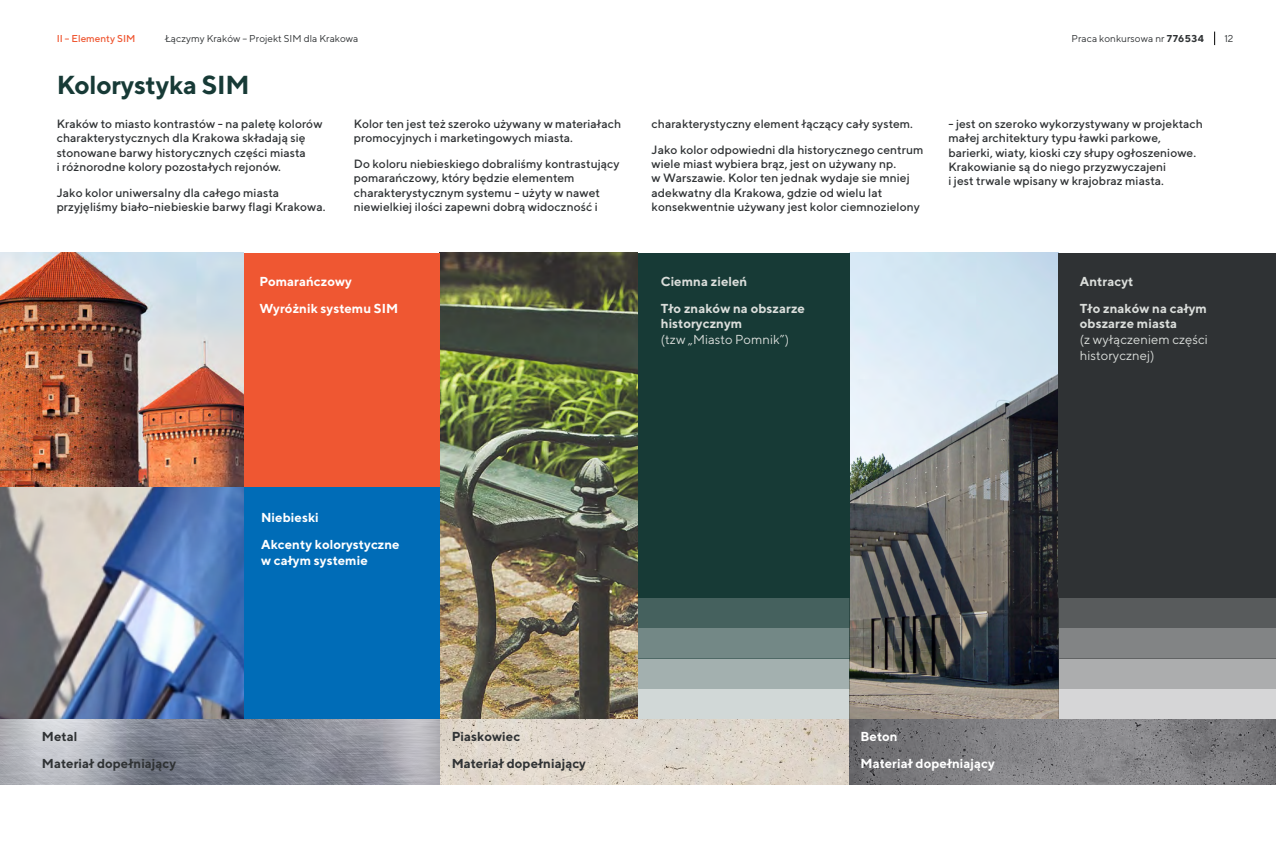
<style>
.page{position:relative;width:1276px;height:842px;background:#fff}
.page>*{position:absolute;margin:0;border:0;box-sizing:border-box;transform-origin:0 0}
.t1{font:700 26px "TT Norms";letter-spacing:-.01em;color:#173a36}
.t2{font:700 13px/26.9px "TT Norms";letter-spacing:.005em;color:#fff}
.t3{font:700 13px/26.9px "TT Norms";letter-spacing:.005em;color:#dbdedb}
.t4{font:700 13px/26.9px "TT Norms";letter-spacing:.005em;color:#2f3234}
.t5{font:13px/15.6px "TT Norms";letter-spacing:.005em;color:#dbdedb}
.t6{font:500 12px/14.4px "TT Norms";letter-spacing:.005em;color:#2f3234}
.t7{font:10px "TT Norms";letter-spacing:.005em;color:#2f3234}
.t8{font:500 10px "TT Norms";color:#ef5732}
.s1{font-weight:700}
</style>
<div class="page">
<img style="left:0;top:486px;width:244px;height:233px">
<img style="left:0;top:253px;width:244px;height:233px">
<img style="left:439px;top:253px;width:199px;height:466px">
<img style="left:849px;top:253px;width:209px;height:466px">
<div style="left:638px;top:253px;width:211px;height:344px;background:#173a36"></div>
<div style="left:638px;top:597px;width:211px;height:31px;background:#45615e"></div>
<div style="left:638px;top:658px;width:211px;height:31px;background:#a3b0af"></div>
<div style="left:638px;top:628px;width:211px;height:30px;background:#738886"></div>
<div style="left:638px;top:689px;width:211px;height:30px;background:#d1d8d7"></div>
<div style="left:244px;top:486px;width:195px;height:234px;background:#006cb7"></div>
<div style="left:244px;top:253px;width:195px;height:233px;background:#ef5732"></div>
<div style="left:1058px;top:253px;width:218px;height:344px;background:#2f3234"></div>
<div style="left:1058px;top:597px;width:218px;height:31px;background:#585b5c"></div>
<div style="left:1058px;top:658px;width:218px;height:31px;background:#acadae"></div>
<div style="left:1058px;top:628px;width:218px;height:30px;background:#828485"></div>
<div style="left:1058px;top:689px;width:218px;height:30px;background:#d6d6d7"></div>
<img style="left:439px;top:719px;width:410px;height:65px">
<svg style="left:0;top:719px;width:439px;height:65px;background:#979aa3"></svg>
<svg style="left:849px;top:719px;width:427px;height:65px;background:#7e7d80"></svg>
<svg style="left:1214px;top:32px;width:1px;height:13px"></svg>
<p class="t8" style="left:57px;top:32px;width:80px">II – Elementy SIM</p>
<p class="t7" style="left:165px;top:33px;width:195px">Łączymy Kraków – Projekt SIM dla Krakowa</p>
<p class="t7" style="left:1071px;top:33px;width:134px">Praca konkursowa nr <span class="s1">776534</span></p>
<p class="t7" style="left:1224px;top:33px;width:11px">12</p>
<h1 class="t1" style="left:57px;top:68px;width:194px">Kolorystyka SIM</h1>
<p class="t6" style="left:57px;top:116px;width:267px">Kraków to miasto kontrastów - na paletę kolorów charakterystycznych dla Krakowa składają się stonowane barwy historycznych części miasta<br>i różnorodne kolory pozostałych rejonów.</p>
<p class="t6" style="left:57px;top:185px;width:270px">Jako kolor uniwersalny dla całego miasta przyjęliśmy biało-niebieskie barwy flagi Krakowa.</p>
<p class="t6" style="left:354px;top:116px;width:269px">Kolor ten jest też szeroko używany w materiałach promocyjnych i marketingowych miasta.</p>
<p class="t6" style="left:354px;top:156px;width:267px">Do koloru niebieskiego dobraliśmy kontrastujący pomarańczowy, który będzie elementem charakterystycznym systemu - użyty w nawet niewielkiej ilości zapewni dobrą widoczność i</p>
<p class="t2" style="left:259px;top:268px;width:140px">Pomarańczowy<br>Wyróżnik systemu SIM</p>
<p class="t6" style="left:651px;top:110px;width:273px;line-height:25.7px">charakterystyczny element łączący cały system.<br>Jako kolor odpowiedni dla historycznego centrum</p>
<p class="t6" style="left:651px;top:156px;width:270px">wiele miast wybiera brąz, jest on używany np.<br>w Warszawie. Kolor ten jednak wydaje sie mniej adekwatny dla Krakowa, gdzie od wielu lat konsekwentnie używany jest kolor ciemnozielony</p>
<p class="t3" style="left:661px;top:268px;width:146px">Ciemna zieleń<br>Tło znaków na obszarze</p>
<p class="t3" style="left:661px;top:310px;width:83px">historycznym</p>
<p class="t5" style="left:661px;top:331px;width:130px">(tzw „Miasto Pomnik”)</p>
<p class="t6" style="left:948px;top:116px;width:256px">- jest on szeroko wykorzystywany w projektach małej architektury typu ławki parkowe, barierki, wiaty, kioski czy słupy ogłoszeniowe.<br>Krakowianie są do niego przyzwyczajeni<br>i jest trwale wpisany w krajobraz miasta.</p>
<p class="t3" style="left:1080px;top:268px;width:129px">Antracyt<br>Tło znaków na całym</p>
<p class="t3" style="left:1080px;top:310px;width:99px">obszarze miasta</p>
<p class="t5" style="left:1080px;top:331px;width:130px">(z wyłączeniem części historycznej)</p>
<p class="t2" style="left:261px;top:504px;width:140px">Niebieski<br>Akcenty kolorystyczne</p>
<p class="t2" style="left:261px;top:546px;width:108px">w całym systemie</p>
<p class="t4" style="left:452px;top:723px;width:136px">Piaskowiec<br>Materiał dopełniający</p>
<p class="t4" style="left:42px;top:723px;width:136px">Metal<br>Materiał dopełniający</p>
<p class="t2" style="left:860px;top:723px;width:136px">Beton<br>Materiał dopełniający</p>
</div>
